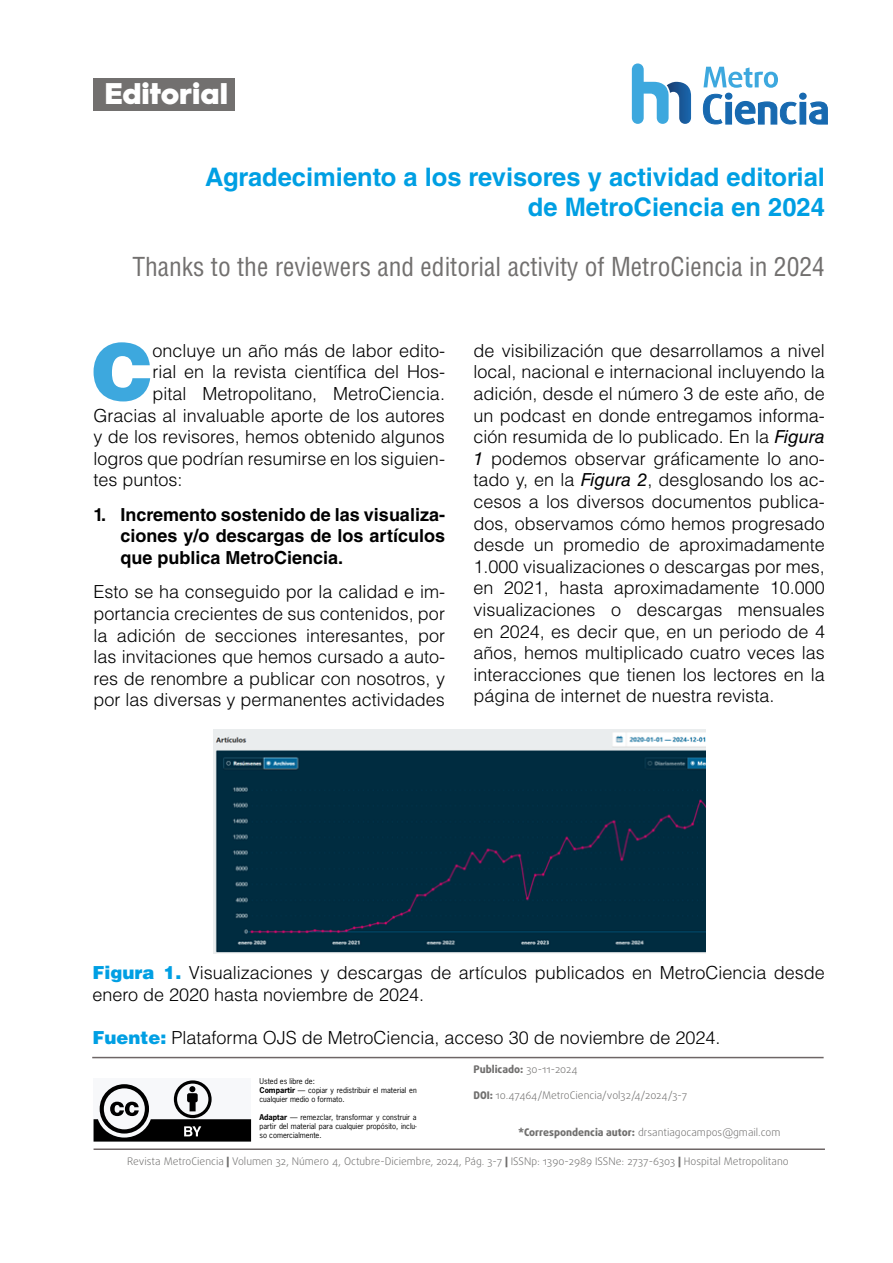
<style>
.page{position:relative;width:893px;height:1263px;background:#fff}
.page>*{position:absolute;margin:0;border:0;box-sizing:border-box;transform-origin:0 0}
.t1{font:900 78px "Helvetica LT Std";color:#3da8de}
.t2{font:900 30px "Hurme Geometric Sans 3";color:#fff}
.t3{font:700 25.5px/30px "Helvetica LT Std";color:#009fe3;text-align:right}
.t4{font:condensed 25.5px "Helvetica LT Std";color:#72706f}
.t5{font:300 18px/21.6px "Helvetica LT Std";color:#000;text-align:justify}
.t6{font:700 18px/21.6px "Helvetica LT Std";color:#000;text-align:justify}
.t7{font:300 10.5px "Daxline Pro";color:#71706f}
.t8{font:800 10.5px "Daxline Pro";color:#71706f}
.t9{font:7.5px/9px "News Gothic Std";color:#000}
.s1{font-weight:400;font-style:italic}
.s2{font-weight:900;color:#009fe3}
.s3{font-weight:300}
.s4{font-weight:800}
.s5{font-weight:700}
</style>
<div class="page">
<svg style="left:632px;top:63px;width:59px;height:61px"></svg>
<svg style="left:703px;top:67px;width:125px;height:58px"></svg>
<div style="left:94px;top:1078px;width:157px;height:63px;background:#f7f8fa"></div>
<svg style="left:94px;top:1080px;width:157px;height:61px"></svg>
<hr style="left:94px;top:1148px;width:731px;height:2px;background:#6e6666">
<hr style="left:92px;top:1057px;width:732px;height:1px;background:#6e6666">
<div style="left:94px;top:78px;width:141px;height:33px;background:#72706f"></div>
<img style="left:213px;top:730px;width:492px;height:223px">
<h2 class="t2" style="left:104px;top:72px;width:125px">Editorial</h2>
<h3 class="t3" style="left:205px;top:162px;width:621px">Agradecimiento a los revisores y actividad editorial de MetroCiencia en 2024</h3>
<h3 class="t4" style="left:132px;top:251px;width:694px">Thanks to the reviewers and editorial activity of MetroCiencia in 2024</h3>
<h1 class="t1" style="left:92px;top:321px;width:62px">C</h1>
<p class="t5" style="left:153px;top:339px;width:294px">oncluye un año más de labor edito-</p>
<p class="t5" style="left:153px;top:361px;width:294px">rial en la revista científica del Hos-</p>
<p class="t5" style="left:153px;top:383px;width:294px">pital Metropolitano, MetroCiencia.</p>
<p class="t5" style="left:94px;top:404px;width:353px">Gracias al invaluable aporte de los autores</p>
<p class="t5" style="left:94px;top:426px;width:353px">y de los revisores, hemos obtenido algunos</p>
<p class="t5" style="left:94px;top:447px;width:353px">logros que podrían resumirse en los siguien-</p>
<p class="t5" style="left:94px;top:469px;width:91px">tes puntos:</p>
<p class="t6" style="left:121px;top:503px;width:326px;text-indent:-27px">1. Incremento sostenido de las visualiza&shy;ciones y/o descargas de los artículos que publica MetroCiencia.</p>
<p class="t5" style="left:94px;top:581px;width:353px">Esto se ha conseguido por la calidad e im&shy;portancia crecientes de sus contenidos, por la adición de secciones interesantes, por las invitaciones que hemos cursado a auto&shy;res de renombre a publicar con nosotros, y por las diversas y permanentes actividades</p>
<p class="t5" style="left:473px;top:339px;width:353px">de visibilización que desarrollamos a nivel local, nacional e internacional incluyendo la adición, desde el número 3 de este año, de un podcast en donde entregamos informa&shy;ción resumida de lo publicado. En la <span class="s1">Figura 1</span> podemos observar gráficamente lo ano&shy;tado y, en la <span class="s1">Figura 2</span>, desglosando los ac&shy;cesos a los diversos documentos publica&shy;dos, observamos cómo hemos progresado desde un promedio de aproximadamente 1.000 visualizaciones o descargas por mes, en 2021, hasta aproximadamente 10.000 visualizaciones o descargas mensuales en 2024, es decir que, en un periodo de 4 años, hemos multiplicado cuatro veces las interacciones que tienen los lectores en la página de internet de nuestra revista.</p>
<p class="t5" style="left:92px;top:962px;width:734px"><span class="s2">Figura 1.</span> Visualizaciones y descargas de artículos publicados en MetroCiencia desde enero de 2020 hasta noviembre de 2024.</p>
<p class="t5" style="left:92px;top:1026px;width:629px"><span class="s2">Fuente:</span> Plataforma OJS de MetroCiencia, acceso 30 de noviembre de 2024.</p>
<p class="t8" style="left:473px;top:1062px;width:106px">Publicado: <span class="s3">30-11-2024</span></p>
<p class="t7" style="left:473px;top:1088px;width:215px"><span class="s4">DOI:</span> 10.47464/MetroCiencia/vol32/4/2024/3-7</p>
<p class="t7" style="left:518px;top:1126px;width:264px"><span class="s4">*Correspondencia autor:</span> drsantiagocampos@gmail.com</p>
<p class="t9" style="left:259px;top:1077px;width:159px">Usted es libre de:<br><span class="s5">Compartir</span> — copiar y redistribuir el material en cualquier medio o formato.</p>
<p class="t9" style="left:259px;top:1113px;width:159px;text-align:justify"><span class="s5">Adaptar</span> — remezclar, transformar y construir a partir del material para cualquier propósito, inclu&shy;so comercialmente.</p>
<p class="t7" style="left:127px;top:1154px;width:663px">Revista MetroCiencia <span class="s4">|</span> Volumen 32, Número 4, Octubre-Diciembre, 2024, Pág. 3-7 <span class="s4">|</span> ISSNp: 1390-2989 ISSNe: 2737-6303 <span class="s4">|</span> Hospital Metropolitano</p>
</div>
